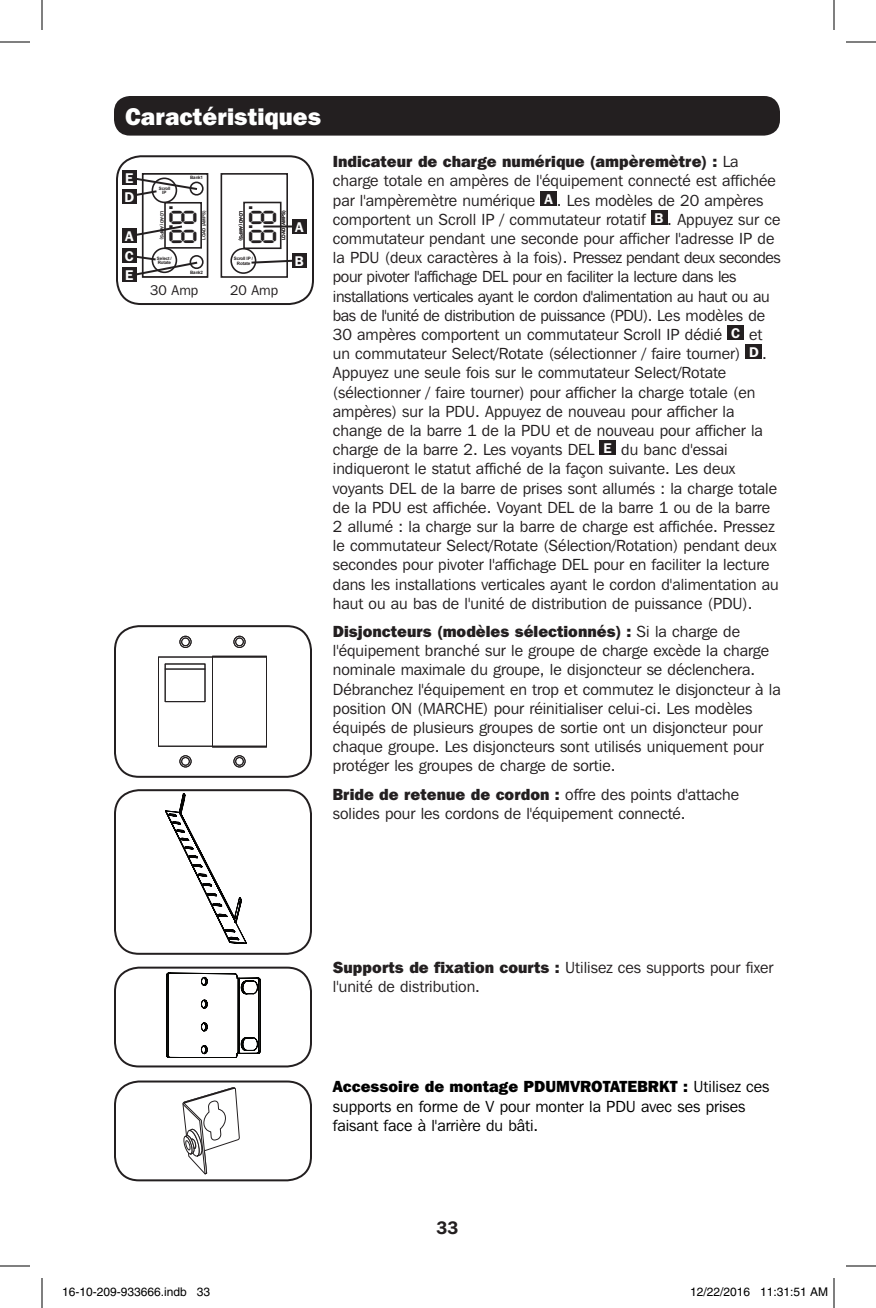
<style>
.page{position:relative;width:876px;height:1308px;background:#fff}
.page>*{position:absolute;margin:0;border:0;box-sizing:border-box;transform-origin:0 0}
.t1{font:italic 40.6px "Lcd D";color:#231f20;scale:.84 1}
.t2{font:800 24px "Franklin Gothic IT Cby BT";color:#fff}
.t3{font:600 18px "Franklin Gothic IT Cby BT";color:#231f20}
.t4{font:16px/19.2px "Franklin Gothic IT Cby BT";color:#231f20}
.t5{font:16px/19.2px "Franklin Gothic IT Cby BT";letter-spacing:-.025em;color:#231f20}
.t6{font:16px/19.2px "Franklin Gothic IT Cby BT";color:#000}
.t7{font:600 14px "Franklin Gothic IT Cby BT";color:#fff}
.t8{font:14px "Franklin Gothic IT Cby BT";color:#231f20}
.t9{font:12px "Helvetica";color:#000}
.t10{font:700 4.6px/4px "Arial";letter-spacing:-.025em;color:#231f20}
.t11{font:700 4.6px/4.2px "Arial";letter-spacing:-.055em;color:#231f20;text-align:center}
.s1{font-weight:800}
</style>
<div class="page">
<div style="left:114px;top:96px;width:666px;height:40px;background:#231f20;border-radius:16px"></div>
<div style="left:540px;top:191px;width:17px;height:15px;background:#231f20"></div>
<div style="left:651px;top:210px;width:16px;height:15px;background:#231f20"></div>
<div style="left:727px;top:325px;width:17px;height:15px;background:#231f20"></div>
<div style="left:746px;top:344px;width:16px;height:15px;background:#231f20"></div>
<div style="left:600px;top:440px;width:16px;height:15px;background:#231f20"></div>
<hr style="left:159px;top:746px;width:54px;height:1px;background:#231f20">
<hr style="left:158px;top:657px;width:1px;height:89px;background:#231f20">
<hr style="left:159px;top:657px;width:54px;height:1px;background:#231f20">
<div style="left:181px;top:638px;width:9px;height:8px;border:1px solid #231f20;border-radius:50%"></div>
<div style="left:181px;top:757px;width:9px;height:9px;border:1px solid #231f20;border-radius:50%"></div>
<svg style="left:164px;top:663px;width:42px;height:7px"></svg>
<hr style="left:165px;top:669px;width:1px;height:33px;background:#231f20">
<hr style="left:165px;top:701px;width:40px;height:1px;background:#231f20">
<hr style="left:205px;top:669px;width:1px;height:33px;background:#231f20">
<hr style="left:212px;top:657px;width:1px;height:89px;background:#231f20">
<hr style="left:266px;top:657px;width:1px;height:89px;background:#231f20">
<div style="left:235px;top:638px;width:9px;height:8px;border:1px solid #231f20;border-radius:50%"></div>
<div style="left:235px;top:757px;width:9px;height:9px;border:1px solid #231f20;border-radius:50%"></div>
<div style="left:212px;top:656px;width:55px;height:2px;border:1px solid #231f20"></div>
<svg style="left:212px;top:745px;width:55px;height:3px"></svg>
<div style="left:179px;top:636px;width:13px;height:12px;border:1px solid #231f20;border-radius:50%"></div>
<div style="left:179px;top:755px;width:13px;height:12px;border:1px solid #231f20;border-radius:50%"></div>
<div style="left:233px;top:636px;width:13px;height:12px;border:1px solid #231f20;border-radius:50%"></div>
<div style="left:233px;top:755px;width:13px;height:12px;border:1px solid #231f20;border-radius:50%"></div>
<div style="left:114px;top:625px;width:198px;height:153px;border:2px solid #231f20;border-radius:24px"></div>
<svg style="left:166px;top:793px;width:80px;height:151px"></svg>
<div style="left:114px;top:789px;width:198px;height:166px;border:2px solid #231f20;border-radius:24px"></div>
<svg style="left:166px;top:973px;width:94px;height:85px"></svg>
<div style="left:114px;top:967px;width:198px;height:100px;border:2px solid #231f20;border-radius:24px"></div>
<svg style="left:182px;top:1087px;width:58px;height:88px"></svg>
<div style="left:114px;top:1081px;width:198px;height:100px;border:2px solid #231f20;border-radius:24px"></div>
<div style="left:221px;top:173px;width:67px;height:105px;border:2px solid #231f20"></div>
<div style="left:230px;top:248px;width:26px;height:26px;border:2px solid #231f20;border-radius:50%"></div>
<div style="left:243px;top:202px;width:39px;height:47px;border:2px solid #231f20"></div>
<div style="left:142px;top:173px;width:66px;height:105px;border:2px solid #231f20"></div>
<div style="left:190px;top:255px;width:14px;height:14px;border:2px solid #231f20;border-radius:50%"></div>
<div style="left:190px;top:182px;width:14px;height:14px;border:2px solid #231f20;border-radius:50%"></div>
<div style="left:152px;top:247px;width:25px;height:26px;border:2px solid #231f20;border-radius:50%"></div>
<div style="left:152px;top:178px;width:25px;height:25px;border:2px solid #231f20;border-radius:50%"></div>
<div style="left:164px;top:202px;width:38px;height:47px;border:2px solid #231f20"></div>
<div style="left:116px;top:155px;width:198px;height:150px;border:2px solid #231f20;border-radius:24px"></div>
<svg style="left:137px;top:175px;width:62px;height:23px"></svg>
<svg style="left:137px;top:224px;width:45px;height:14px"></svg>
<svg style="left:127px;top:254px;width:73px;height:24px"></svg>
<hr style="left:263px;top:226px;width:36px;height:2px;background:#231f20">
<svg style="left:251px;top:258px;width:41px;height:7px"></svg>
<div style="left:292px;top:219px;width:15px;height:15px;background:#231f20"></div>
<div style="left:122px;top:248px;width:15px;height:15px;background:#231f20"></div>
<div style="left:122px;top:228px;width:15px;height:14px;background:#231f20"></div>
<div style="left:122px;top:189px;width:15px;height:14px;background:#231f20"></div>
<div style="left:122px;top:171px;width:15px;height:14px;background:#231f20"></div>
<div style="left:122px;top:268px;width:15px;height:14px;background:#231f20"></div>
<div style="left:292px;top:253px;width:15px;height:15px;background:#231f20"></div>
<hr style="left:0;top:42px;width:30px;height:1px;background:#000">
<hr style="left:846px;top:42px;width:30px;height:1px;background:#000">
<hr style="left:0;top:1266px;width:30px;height:1px;background:#000">
<hr style="left:846px;top:1266px;width:30px;height:1px;background:#000">
<hr style="left:42px;top:0;width:1px;height:30px;background:#000">
<hr style="left:42px;top:1278px;width:1px;height:30px;background:#000">
<hr style="left:834px;top:0;width:1px;height:30px;background:#000">
<hr style="left:834px;top:1278px;width:1px;height:30px;background:#000">
<div style="left:87px;top:1288px;width:5px;height:8px;border:1px solid #fff;border-radius:50%"></div>
<div style="left:86px;top:1287px;width:7px;height:10px;border:1px solid #fff;border-radius:50%"></div>
<div style="left:731px;top:1288px;width:5px;height:8px;border:1px solid #fff;border-radius:50%"></div>
<div style="left:730px;top:1287px;width:7px;height:10px;border:1px solid #fff;border-radius:50%"></div>
<p class="t2" style="left:125px;top:102px;width:198px">Caractéristiques</p>
<p class="t7" style="left:125px;top:170px;width:10px">E</p>
<p class="t11" style="left:190px;top:176px;width:14px">Bank1</p>
<p class="t7" style="left:124px;top:188px;width:11px">D</p>
<p class="t7" style="left:125px;top:227px;width:10px">A</p>
<p class="t7" style="left:125px;top:247px;width:10px">C</p>
<p class="t7" style="left:125px;top:267px;width:10px">E</p>
<p class="t11" style="left:159px;top:186px;width:13px">Scroll<br>IP</p>
<p class="t10" style="left:164px;top:211px;width:31px;rotate:90deg">LOAD (AMPS)</p>
<p class="t10" style="left:202px;top:240px;width:31px;rotate:-90deg">LOAD (AMPS)</p>
<p class="t10" style="left:157px;top:256px;width:17px">Select /<br>Rotate</p>
<p class="t8" style="left:150px;top:281px;width:50px">30 Amp</p>
<p class="t8" style="left:230px;top:281px;width:50px">20 Amp</p>
<p class="t1" style="left:203px;top:204px;width:58px;rotate:90deg">.8.8</p>
<p class="t1" style="left:283px;top:204px;width:58px;rotate:90deg">.8.8</p>
<p class="t11" style="left:234px;top:257px;width:21px">Scroll IP /<br>Rotate</p>
<p class="t10" style="left:243px;top:211px;width:31px;rotate:90deg">LOAD (AMPS)</p>
<p class="t10" style="left:282px;top:240px;width:31px;rotate:-90deg">LOAD (AMPS)</p>
<p class="t11" style="left:190px;top:270px;width:14px">Bank2</p>
<p class="t7" style="left:295px;top:218px;width:10px">A</p>
<p class="t7" style="left:295px;top:252px;width:10px">B</p>
<p class="t4" style="left:333px;top:152px;width:444px"><span class="s1">Indicateur de charge numérique (ampèremètre) :</span> La charge totale en ampères de l'équipement connecté est affichée par l'ampèremètre numérique</p>
<p class="t4" style="left:333px;top:190px;width:432px;text-indent:224px">. Les modèles de 20 ampères comportent un Scroll IP / commutateur rotatif</p>
<p class="t7" style="left:544px;top:190px;width:10px">A</p>
<p class="t7" style="left:655px;top:209px;width:10px">B</p>
<p class="t5" style="left:333px;top:209px;width:449px;text-indent:334px">. Appuyez sur ce commutateur pendant une seconde pour afficher l'adresse IP de la PDU (deux caractères à la fois). Pressez pendant deux secondes pour pivoter l'affichage DEL pour en faciliter la lecture dans les installations verticales ayant le cordon d'alimentation au haut ou au bas de l'unité de distribution de puissance (PDU). Les modèles de 30 ampères comportent un commutateur Scroll IP dédié</p>
<p class="t7" style="left:731px;top:324px;width:10px">C</p>
<p class="t4" style="left:749px;top:325px;width:15px">et</p>
<p class="t4" style="left:333px;top:344px;width:409px">un commutateur Select/Rotate (sélectionner / faire tourner)</p>
<p class="t7" style="left:749px;top:344px;width:11px">D</p>
<p class="t4" style="left:762px;top:344px;width:6px">.</p>
<p class="t4" style="left:333px;top:363px;width:432px">Appuyez une seule fois sur le commutateur Select/Rotate (sélectionner / faire tourner) pour afficher la charge totale (en ampères) sur la PDU. Appuyez de nouveau pour afficher la change de la barre 1 de la PDU et de nouveau pour afficher la charge de la barre 2. Les voyants DEL</p>
<p class="t7" style="left:604px;top:440px;width:10px">E</p>
<p class="t4" style="left:333px;top:440px;width:448px;text-indent:288px">du banc d'essai indiqueront le statut affiché de la façon suivante. Les deux voyants DEL de la barre de prises sont allumés : la charge totale de la PDU est affichée. Voyant DEL de la barre 1 ou de la barre 2 allumé : la charge sur la barre de charge est affichée. Pressez le commutateur Select/Rotate (Sélection/Rotation) pendant deux secondes pour pivoter l'affichage DEL pour en faciliter la lecture dans les installations verticales ayant le cordon d'alimentation au haut ou au bas de l'unité de distribution de puissance (PDU).</p>
<p class="t4" style="left:333px;top:622px;width:449px"><span class="s1">Disjoncteurs (modèles sélectionnés) :</span> Si la charge de l'équipement branché sur le groupe de charge excède la charge nominale maximale du groupe, le disjoncteur se déclenchera.<br>Débranchez l'équipement en trop et commutez le disjoncteur à la position ON (MARCHE) pour réinitialiser celui-ci. Les modèles équipés de plusieurs groupes de sortie ont un disjoncteur pour chaque groupe. Les disjoncteurs sont utilisés uniquement pour protéger les groupes de charge de sortie.</p>
<p class="t4" style="left:333px;top:784px;width:408px"><span class="s1">Bride de retenue de cordon :</span> offre des points d'attache solides pour les cordons de l'équipement connecté.</p>
<p class="t4" style="left:333px;top:958px;width:442px"><span class="s1">Supports de fixation courts :</span> Utilisez ces supports pour fixer l'unité de distribution.</p>
<p class="t6" style="left:333px;top:1077px;width:438px"><span class="s1">Accessoire de montage PDUMVROTATEBRKT :</span> Utilisez ces supports en forme de V pour monter la PDU avec ses prises faisant face à l'arrière du bâti.</p>
<p class="t3" style="left:436px;top:1217px;width:23px">33</p>
<p class="t9" style="left:62px;top:1285px;width:150px">16-10-209-933666.indb 33</p>
<p class="t9" style="left:690px;top:1285px;width:140px">12/22/2016 11:31:51 AM</p>
</div>
